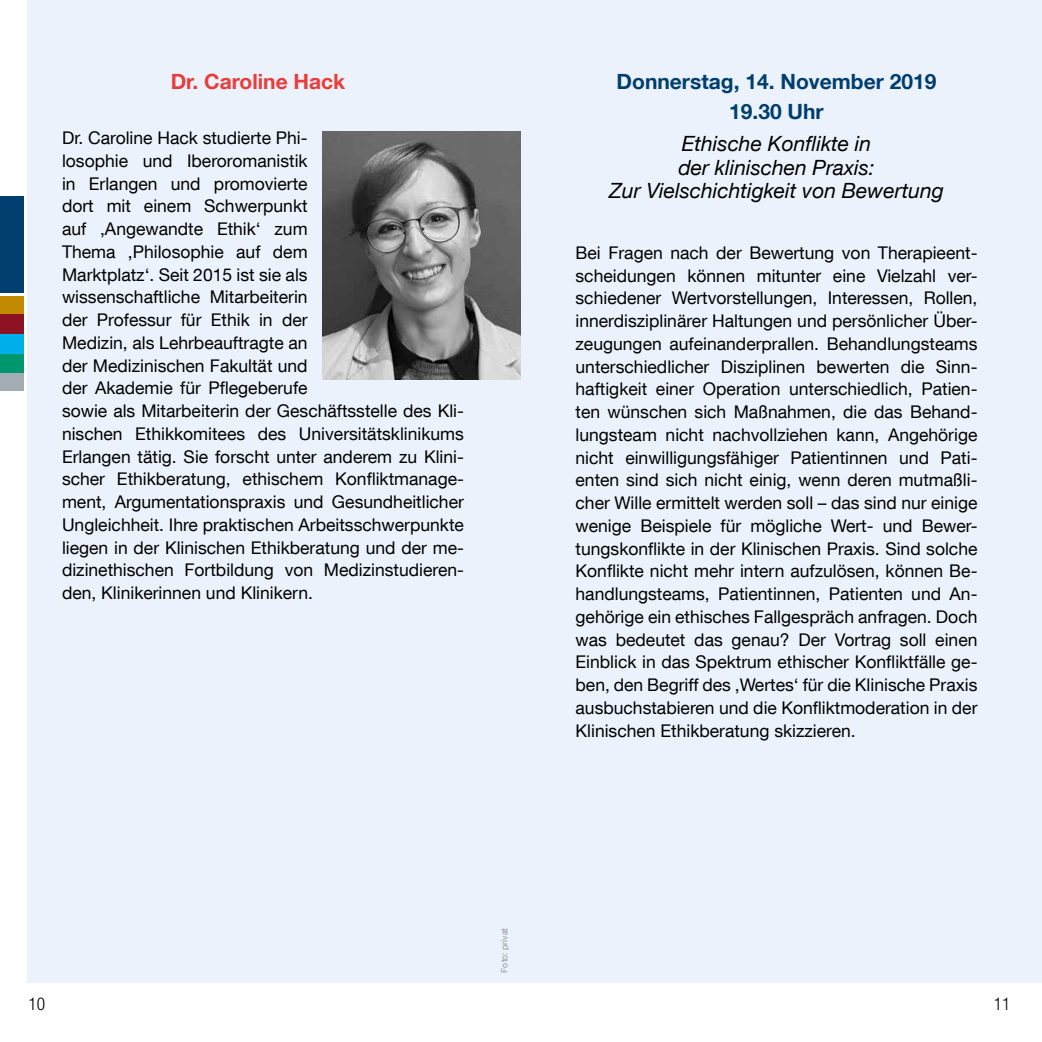
<style>
.page{position:relative;width:1042px;height:1042px;background:#fff}
.page>*{position:absolute;margin:0;border:0;box-sizing:border-box;transform-origin:0 0}
.t1{font:italic 21px/23.6px "Helvetica Neue LT Com";color:#000;text-align:center}
.t2{font:700 21px/29.4px "Helvetica Neue LT Com";color:#003e6f;text-align:center}
.t3{font:700 21px "Helvetica Neue LT Com";color:#e83d3b}
.t4{font:17.5px/22.8px "Helvetica Neue LT Com";color:#000;text-align:justify}
.t5{font:300 condensed 17.5px "Helvetica Neue LT Com";color:#000}
.t6{font:8.75px "Helvetica Neue LT Com";color:#989898}
</style>
<div class="page">
<div style="left:28px;top:0;width:493px;height:982px;background:#ebf2fb"></div>
<div style="left:0;top:295px;width:24px;height:19px;background:#c28a00"></div>
<div style="left:0;top:196px;width:24px;height:99px;background:#003e6f"></div>
<div style="left:0;top:314px;width:24px;height:20px;background:#8d1323"></div>
<div style="left:0;top:334px;width:24px;height:20px;background:#00b0eb"></div>
<div style="left:0;top:354px;width:24px;height:19px;background:#00976f"></div>
<div style="left:0;top:373px;width:24px;height:20px;background:#a3acb2"></div>
<hr style="left:0;top:391px;width:26px;height:3px;background:#fff">
<hr style="left:0;top:293px;width:26px;height:3px;background:#fff">
<div style="left:521px;top:0;width:521px;height:982px;background:#ebf2fb"></div>
<img style="left:322px;top:131px;width:199px;height:248px">
<p class="t3" style="left:171px;top:69px;width:176px">Dr. Caroline Hack</p>
<p class="t4" style="left:62px;top:126px;width:403px;text-align:left">Dr. Caroline Hack studierte Phi-<br>losophie und Iberoromanistik<br>in Erlangen und promovierte<br>dort mit einem Schwerpunkt<br>auf ‚Angewandte Ethik‘ zum<br>Thema ‚Philosophie auf dem<br>Marktplatz‘. Seit 2015 ist sie als<br>wissenschaftliche Mitarbeiterin<br>der Professur für Ethik in der<br>Medizin, als Lehrbeauftragte an<br>der Medizinischen Fakultät und<br>der Akademie für Pflegeberufe<br>sowie als Mitarbeiterin der Geschäftsstelle des Kli&shy;nischen Ethikkomitees des Universitätsklinikums Erlangen tätig. Sie forscht unter anderem zu Klini&shy;scher Ethikberatung, ethischem Konfliktmanage&shy;ment, Argumentationspraxis und Gesundheitlicher Ungleichheit. Ihre praktischen Arbeitsschwerpunkte liegen in der Klinischen Ethikberatung und der me&shy;dizinethischen Fortbildung von Medizinstudieren&shy;den, Klinikerinnen und Klinikern.</p>
<p class="t2" style="left:616px;top:67px;width:321px">Donnerstag, 14. November 2019<br>19.30 Uhr</p>
<p class="t1" style="left:609px;top:131px;width:336px">Ethische Konflikte in<br>der klinischen Praxis:<br>Zur Vielschichtigkeit von Bewertung</p>
<p class="t4" style="left:575px;top:241px;width:403px">Bei Fragen nach der Bewertung von Therapieent&shy;scheidungen können mitunter eine Vielzahl ver&shy;schiedener Wertvorstellungen, Interessen, Rollen, innerdisziplinärer Haltungen und persönlicher Über&shy;zeugungen aufeinanderprallen. Behandlungsteams unterschiedlicher Disziplinen bewerten die Sinn&shy;haftigkeit einer Operation unterschiedlich, Patien&shy;ten wünschen sich Maßnahmen, die das Behand&shy;lungsteam nicht nachvollziehen kann, Angehörige nicht einwilligungsfähiger Patientinnen und Pati&shy;enten sind sich nicht einig, wenn deren mutmaßli&shy;cher Wille ermittelt werden soll – das sind nur einige wenige Beispiele für mögliche Wert- und Bewer&shy;tungskonflikte in der Klinischen Praxis. Sind solche Konflikte nicht mehr intern aufzulösen, können Be&shy;handlungsteams, Patientinnen, Patienten und An&shy;gehörige ein ethisches Fallgespräch anfragen. Doch was bedeutet das genau? Der Vortrag soll einen Einblick in das Spektrum ethischer Konfliktfälle ge&shy;ben, den Begriff des ‚Wertes‘ für die Klinische Praxis ausbuchstabieren und die Konfliktmoderation in der Klinischen Ethikberatung skizzieren.</p>
<p class="t6" style="left:499px;top:972px;width:46px;rotate:-90deg">Foto: privat</p>
<p class="t5" style="left:29px;top:993px;width:18px">10</p>
<p class="t5" style="left:993px;top:993px;width:18px">11</p>
</div>
